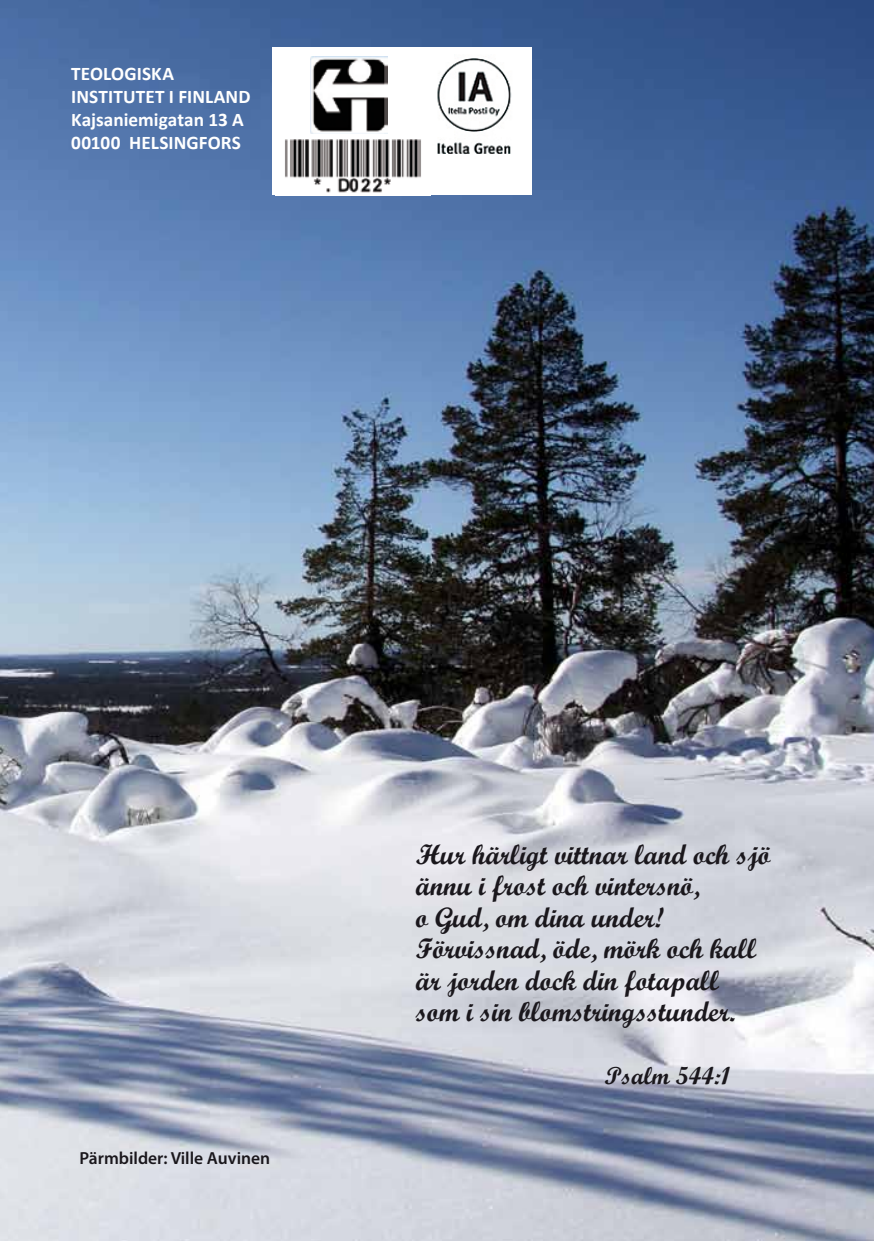
<style>
.page{position:relative;width:874px;height:1241px;background:#fff}
.page>*{position:absolute;margin:0;border:0;box-sizing:border-box;transform-origin:0 0}
.t1{font:28px/31.5px "Script MT Bold";color:#1a171c}
.t2{font:24.5px "Script MT Bold";color:#1a171c}
.t3{font:700 19.25px/23.1px "Calibri";letter-spacing:.005em;color:#fff}
.t4{font:600 17.5px "Myriad Pro";color:#1a171c}
</style>
<div class="page">
<img style="left:0;top:0;width:873px;height:1240px">
<div style="left:272px;top:47px;width:260px;height:147px;background:#fff"></div>
<img style="left:437px;top:58px;width:75px;height:97px">
<img style="left:275px;top:139px;width:155px;height:56px">
<img style="left:311px;top:57px;width:77px;height:77px">
<p class="t3" style="left:71px;top:62px;width:181px">TEOLOGISKA<br>INSTITUTET I FINLAND<br>Kajsaniemigatan 13 A<br>00100 HELSINGFORS</p>
<p class="t4" style="left:79px;top:1146px;width:192px">Pärmbilder: Ville Auvinen</p>
<p class="t1" style="left:415px;top:837px;width:356px">Hur härligt vittnar land och sjö ännu i frost och vintersnö,<br>o Gud, om dina under!<br>Förvissnad, öde, mörk och kall är jorden dock din fotapall<br>som i sin blomstringsstunder.</p>
<p class="t2" style="left:604px;top:1060px;width:127px">Psalm 544:1</p>
</div>
